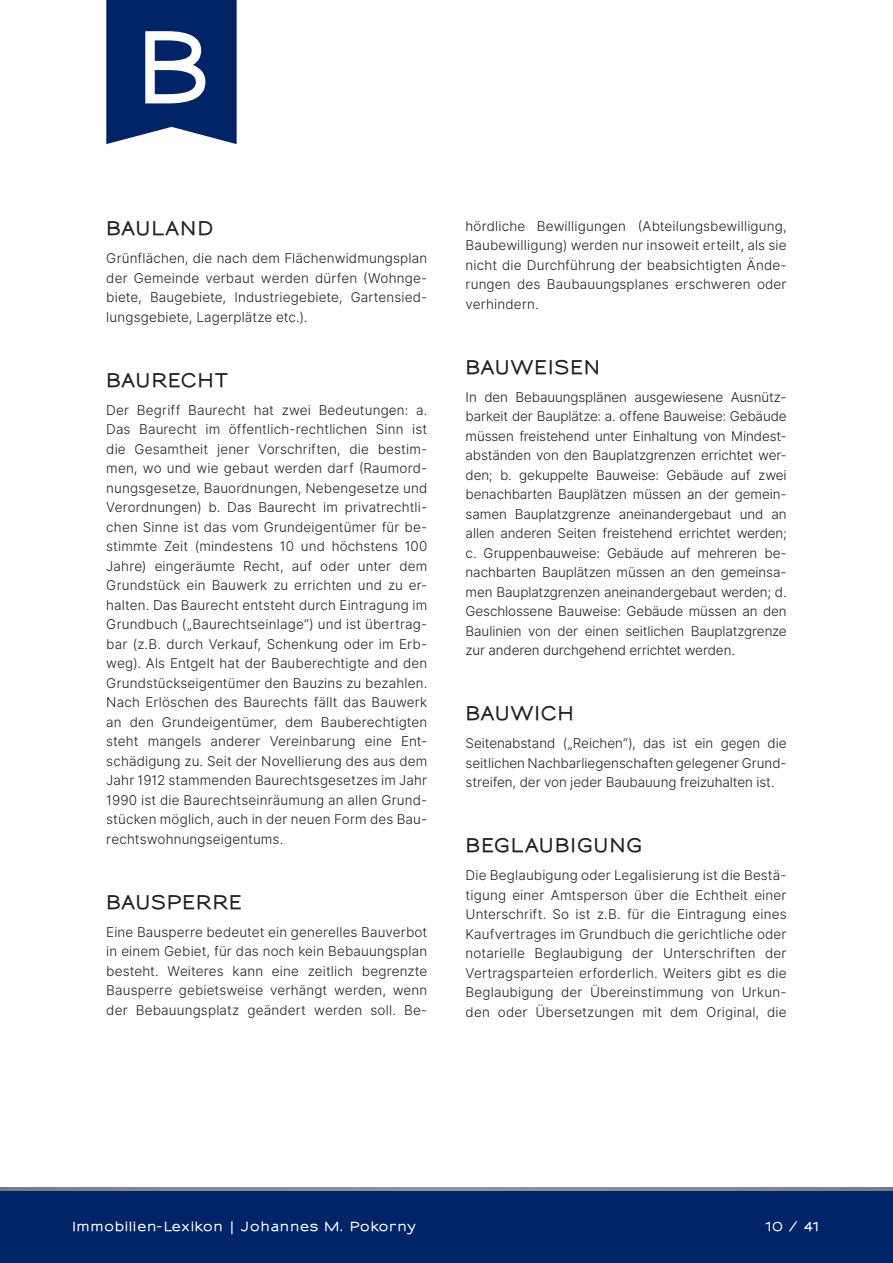
<style>
.page{position:relative;width:893px;height:1263px;background:#fff}
.page>*{position:absolute;margin:0;border:0;box-sizing:border-box;transform-origin:0 0}
.H2-Begriff{font:800 18px "Sansumi";letter-spacing:.055em;color:#231f20}
.FT{font:13.5px/19.5px "Inter Light BETA";letter-spacing:.01em;color:#231f20;text-align:justify}
.t1{font:800 12px "Sansumi";letter-spacing:.12em;color:#fff}
</style>
<div class="page">
<div style="left:0;top:1188px;width:893px;height:75px;background:#002467"></div>
<svg style="left:0;top:1187px;width:893px;height:3px"></svg>
<svg style="left:106px;top:0;width:131px;height:144px"></svg>
<p class="H2-Begriff" style="left:106px;top:218px;width:108px">BAULAND</p>
<p class="FT" style="left:106px;top:249px;width:323px">Grünflächen, die nach dem Flächenwidmungsplan der Gemeinde verbaut werden dürfen (Wohnge&shy;biete, Baugebiete, Industriegebiete, Gartensied&shy;lungsgebiete, Lagerplätze etc.).</p>
<p class="H2-Begriff" style="left:106px;top:369px;width:123px">BAURECHT</p>
<p class="FT" style="left:106px;top:400px;width:323px">Der Begriff Baurecht hat zwei Bedeutungen: a.<br>Das Baurecht im öffentlich-rechtlichen Sinn ist die Gesamtheit jener Vorschriften, die bestim&shy;men, wo und wie gebaut werden darf (Raumord&shy;nungsgesetze, Bauordnungen, Nebengesetze und Verordnungen) b. Das Baurecht im privatrechtli&shy;chen Sinne ist das vom Grundeigentümer für be&shy;stimmte Zeit (mindestens 10 und höchstens 100<br>Jahre) eingeräumte Recht, auf oder unter dem Grundstück ein Bauwerk zu errichten und zu er&shy;halten. Das Baurecht entsteht durch Eintragung im Grundbuch („Baurechtseinlage“) und ist übertrag&shy;bar (z.B. durch Verkauf, Schenkung oder im Erb&shy;weg). Als Entgelt hat der Bauberechtigte and den Grundstückseigentümer den Bauzins zu bezahlen.<br>Nach Erlöschen des Baurechts fällt das Bauwerk an den Grundeigentümer, dem Bauberechtigten steht mangels anderer Vereinbarung eine Ent&shy;schädigung zu. Seit der Novellierung des aus dem Jahr 1912 stammenden Baurechtsgesetzes im Jahr 1990 ist die Baurechtseinräumung an allen Grund&shy;stücken möglich, auch in der neuen Form des Bau&shy;rechtswohnungseigentums.</p>
<p class="H2-Begriff" style="left:106px;top:891px;width:137px">BAUSPERRE</p>
<p class="FT" style="left:106px;top:922px;width:323px">Eine Bausperre bedeutet ein generelles Bauverbot in einem Gebiet, für das noch kein Bebauungsplan besteht. Weiteres kann eine zeitlich begrenzte Bausperre gebietsweise verhängt werden, wenn der Bebauungsplatz geändert werden soll. Be-</p>
<p class="FT" style="left:466px;top:216px;width:323px">hördliche Bewilligungen (Abteilungsbewilligung, Baubewilligung) werden nur insoweit erteilt, als sie nicht die Durchführung der beabsichtigten Ände&shy;rungen des Baubauungsplanes erschweren oder verhindern.</p>
<p class="H2-Begriff" style="left:466px;top:356px;width:136px">BAUWEISEN</p>
<p class="FT" style="left:466px;top:387px;width:323px">In den Bebauungsplänen ausgewiesene Ausnütz&shy;barkeit der Bauplätze: a. offene Bauweise: Gebäude müssen freistehend unter Einhaltung von Mindest&shy;abständen von den Bauplatzgrenzen errichtet wer&shy;den; b. gekuppelte Bauweise: Gebäude auf zwei benachbarten Bauplätzen müssen an der gemein&shy;samen Bauplatzgrenze aneinandergebaut und an allen anderen Seiten freistehend errichtet werden; c. Gruppenbauweise: Gebäude auf mehreren be&shy;nachbarten Bauplätzen müssen an den gemeinsa&shy;men Bauplatzgrenzen aneinandergebaut werden; d.<br>Geschlossene Bauweise: Gebäude müssen an den Baulinien von der einen seitlichen Bauplatzgrenze zur anderen durchgehend errichtet werden.</p>
<p class="H2-Begriff" style="left:466px;top:703px;width:110px">BAUWICH</p>
<p class="FT" style="left:466px;top:734px;width:323px">Seitenabstand („Reichen“), das ist ein gegen die seitlichen Nachbarliegenschaften gelegener Grund&shy;streifen, der von jeder Baubauung freizuhalten ist.</p>
<p class="H2-Begriff" style="left:466px;top:835px;width:178px">BEGLAUBIGUNG</p>
<p class="FT" style="left:466px;top:866px;width:323px">Die Beglaubigung oder Legalisierung ist die Bestä&shy;tigung einer Amtsperson über die Echtheit einer Unterschrift. So ist z.B. für die Eintragung eines Kaufvertrages im Grundbuch die gerichtliche oder notarielle Beglaubigung der Unterschriften der Vertragsparteien erforderlich. Weiters gibt es die Beglaubigung der Übereinstimmung von Urkun&shy;den oder Übersetzungen mit dem Original, die</p>
<p class="t1" style="left:72px;top:1219px;width:344px">Immobilien-Lexikon | Johannes M. Pokorny</p>
<p class="t1" style="left:765px;top:1219px;width:57px">10 / 41</p>
</div>
